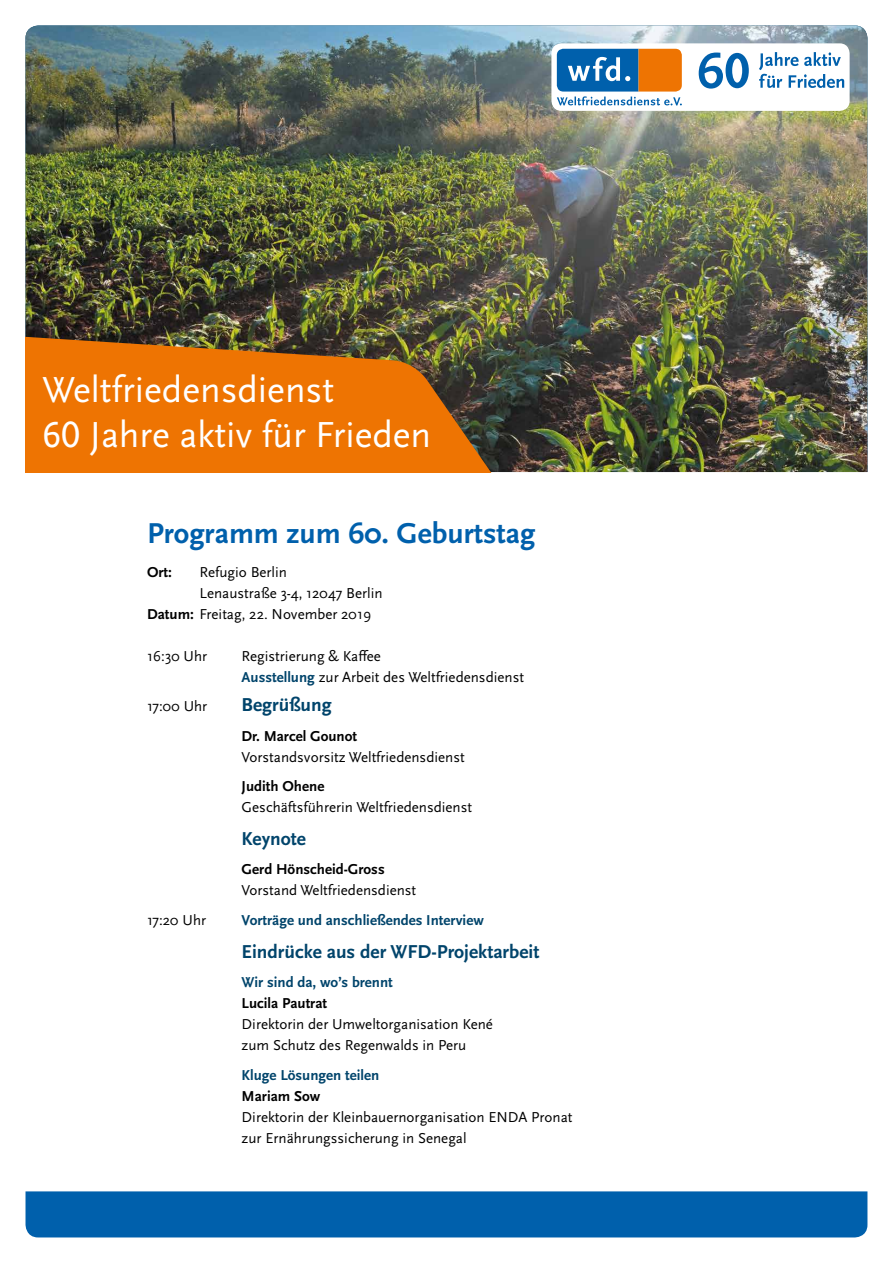
<style>
.page{position:relative;width:893px;height:1263px;background:#fff}
.page>*{position:absolute;margin:0;border:0;box-sizing:border-box;transform-origin:0 0}
.t1{font:37.8px/45.3px "Scala Sans OT";color:#fff}
.t2{font:700 30px "Scala Sans OT";color:#0060ac}
.t3{font:700 19.5px "Scala Sans OT";color:#00446b}
.t4{font:15px/21px "Scala Sans OT";color:#000}
.t5{font:700 15px "Scala Sans OT";color:#00446b}
.t6{font:700 15px "Scala Sans OT";color:#000}
.s1{font-weight:700}
.s2{font-weight:700;color:#00446b}
</style>
<div class="page">
<img style="left:26px;top:26px;width:841px;height:446px">
<div style="left:26px;top:1191px;width:841px;height:46px;background:#0060ac"></div>
<div style="left:551px;top:43px;width:299px;height:68px;background:#fff;border-radius:10px"></div>
<svg style="left:557px;top:49px;width:125px;height:56px"></svg>
<svg style="left:759px;top:52px;width:85px;height:36px"></svg>
<svg style="left:699px;top:53px;width:50px;height:36px"></svg>
<img style="left:26px;top:325px;width:527px;height:147px">
<h1 class="t1" style="left:43px;top:368px;width:390px">Weltfriedensdienst<br>60 Jahre aktiv für Frieden</h1>
<h2 class="t2" style="left:147px;top:517px;width:390px">Programm zum 60. Geburtstag</h2>
<p class="t6" style="left:147px;top:564px;width:26px">Ort:</p>
<p class="t4" style="left:200px;top:562px;width:89px">Refugio Berlin</p>
<p class="t4" style="left:200px;top:583px;width:184px">Lenaustraße 3-4, 12047 Berlin</p>
<p class="t4" style="left:147px;top:604px;width:226px"><span class="s1">Datum:</span> Freitag, 22. November 2019</p>
<p class="t4" style="left:147px;top:646px;width:62px">16:30 Uhr</p>
<p class="t4" style="left:242px;top:646px;width:284px">Registrierung &amp; Kaffee<br><span class="s2">Ausstellung</span> zur Arbeit des Weltfriedensdienst</p>
<p class="t4" style="left:147px;top:696px;width:62px">17:00 Uhr</p>
<h3 class="t3" style="left:242px;top:694px;width:92px">Begrüßung</h3>
<p class="t6" style="left:242px;top:728px;width:117px">Dr. Marcel Gounot</p>
<p class="t4" style="left:242px;top:747px;width:225px">Vorstandsvorsitz Weltfriedensdienst</p>
<p class="t6" style="left:242px;top:778px;width:84px">Judith Ohene</p>
<p class="t4" style="left:242px;top:797px;width:232px">Geschäftsführerin Weltfriedensdienst</p>
<h3 class="t3" style="left:242px;top:828px;width:66px">Keynote</h3>
<p class="t6" style="left:242px;top:861px;width:145px">Gerd Hönscheid-Gross</p>
<p class="t4" style="left:242px;top:880px;width:176px">Vorstand Weltfriedensdienst</p>
<p class="t4" style="left:147px;top:910px;width:60px">17:20 Uhr</p>
<p class="t5" style="left:242px;top:912px;width:244px">Vorträge und anschließendes Interview</p>
<h3 class="t3" style="left:242px;top:940px;width:299px">Eindrücke aus der WFD-Projektarbeit</h3>
<p class="t5" style="left:242px;top:974px;width:153px">Wir sind da, wo’s brennt</p>
<p class="t6" style="left:242px;top:995px;width:87px">Lucila Pautrat</p>
<p class="t4" style="left:242px;top:1014px;width:253px">Direktorin der Umweltorganisation Kené zum Schutz des Regenwalds in Peru</p>
<p class="t5" style="left:242px;top:1066px;width:139px">Kluge Lösungen teilen</p>
<p class="t6" style="left:242px;top:1087px;width:80px">Mariam Sow</p>
<p class="t4" style="left:242px;top:1106px;width:332px">Direktorin der Kleinbauernorganisation ENDA Pronat zur Ernährungssicherung in Senegal</p>
</div>
